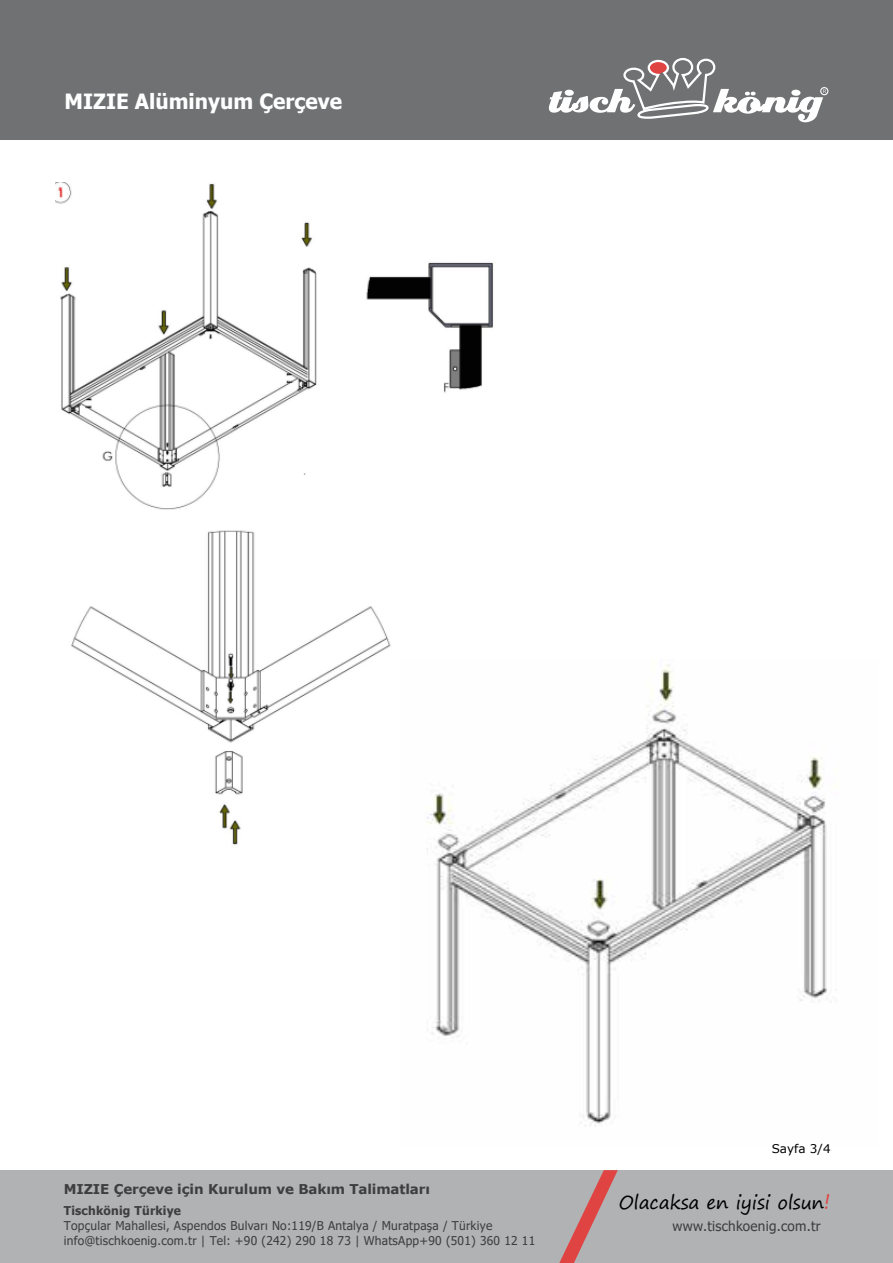
<style>
.page{position:relative;width:893px;height:1263px;background:#fff}
.page>*{position:absolute;margin:0;border:0;box-sizing:border-box;transform-origin:0 0}
.t1{font:700 21px "Tahoma";color:#fff}
.t2{font:18.75px "Segoe Print";letter-spacing:-.01em;color:#000}
.t3{font:13.65px "Tahoma";letter-spacing:.02em;color:#3e3d40}
.t4{font:700 13.5px "Verdana";letter-spacing:-.01em;color:#3e3d40}
.t5{font:12.15px/15px "Tahoma";letter-spacing:.02em;color:#3e3d40}
.t6{font:700 12.15px "Tahoma";letter-spacing:.02em;color:#3e3d40}
.t7{font:12px "Verdana";color:#000}
.s1{font-size:21px;color:#df4443}
</style>
<div class="page">
<img style="left:55px;top:183px;width:439px;height:662px">
<img style="left:400px;top:660px;width:431px;height:466px">
<div style="left:0;top:0;width:893px;height:140px;background:#707172"></div>
<div style="left:820px;top:87px;width:8px;height:8px;border:1px solid #fff;border-radius:50%"></div>
<svg style="left:549px;top:58px;width:277px;height:64px"></svg>
<div style="left:0;top:1171px;width:893px;height:92px;background:#b1b2b4"></div>
<svg style="left:559px;top:1170px;width:59px;height:93px"></svg>
<div style="left:78px;top:174px;width:34px;height:33px;background:#fff"></div>
<h1 class="t1" style="left:64px;top:86px;width:279px">MIZIE Alüminyum Çerçeve</h1>
<p class="t7" style="left:772px;top:1140px;width:60px">Sayfa 3/4</p>
<p class="t4" style="left:64px;top:1179px;width:368px">MIZIE Çerçeve için Kurulum ve Bakım Talimatları</p>
<h2 class="t2" style="left:619px;top:1186px;width:213px">Olacaksa en iyisi olsun<span class="s1">!</span></h2>
<p class="t6" style="left:64px;top:1202px;width:119px">Tischkönig Türkiye</p>
<p class="t5" style="left:64px;top:1218px;width:473px">Topçular Mahallesi, Aspendos Bulvarı No:119/B Antalya / Muratpaşa / Türkiye info@tischkoenig.com.tr | Tel: +90 (242) 290 18 73 | WhatsApp+90 (501) 360 12 11</p>
<p class="t3" style="left:673px;top:1217px;width:150px">www.tischkoenig.com.tr</p>
</div>
